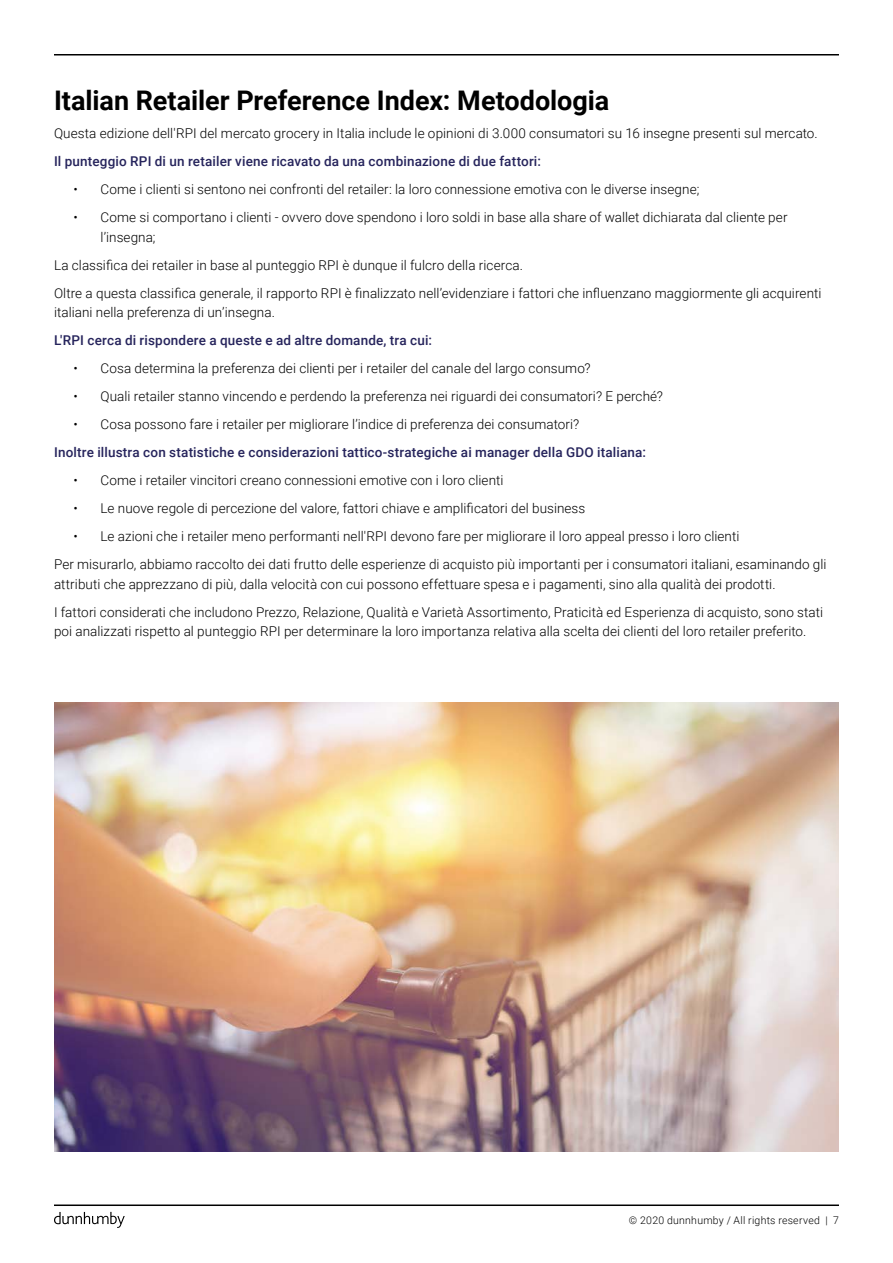
<style>
.page{position:relative;width:893px;height:1263px;background:#fff}
.page>*{position:absolute;margin:0;border:0;box-sizing:border-box;transform-origin:0 0}
.t1{font:700 27px "Roboto";color:#000}
.t2{font:300 13.5px/28px "Roboto";letter-spacing:.005em;color:#000}
.t3{font:500 13.5px "Roboto";letter-spacing:.01em;color:#26245c}
.t4{font:300 10.5px "Roboto";letter-spacing:.025em;color:#000}
</style>
<div class="page">
<hr style="left:54px;top:54px;width:785px;height:2px;background:#000">
<svg style="left:54px;top:1212px;width:71px;height:16px"></svg>
<hr style="left:54px;top:1204px;width:785px;height:2px;background:#000">
<img style="left:54px;top:703px;width:785px;height:448px">
<h1 class="t1" style="left:54px;top:82px;width:557px">Italian Retailer Preference Index: Metodologia</h1>
<p class="t2" style="left:54px;top:119px;width:765px">Questa edizione dell'RPI del mercato grocery in Italia include le opinioni di 3.000 consumatori su 16 insegne presenti sul mercato.</p>
<p class="t3" style="left:54px;top:152px;width:488px">Il punteggio RPI di un retailer viene ricavato da una combinazione di due fattori:</p>
<p class="t2" style="left:73px;top:175px;width:627px">• Come i clienti si sentono nei confronti del retailer: la loro connessione emotiva con le diverse insegne;</p>
<p class="t2" style="left:100px;top:207px;width:689px;line-height:19.5px;text-indent:-27px">• Come si comportano i clienti - ovvero dove spendono i loro soldi in base alla share of wallet dichiarata dal cliente per l’insegna;</p>
<p class="t2" style="left:54px;top:250px;width:769px">La classifica dei retailer in base al punteggio RPI è dunque il fulcro della ricerca.<br>Oltre a questa classifica generale, il rapporto RPI è finalizzato nell’evidenziare i fattori che influenzano maggiormente gli acquirenti</p>
<p class="t2" style="left:54px;top:298px;width:222px">italiani nella preferenza di un’insegna.</p>
<p class="t3" style="left:54px;top:331px;width:380px">L'RPI cerca di rispondere a queste e ad altre domande, tra cui:</p>
<p class="t2" style="left:73px;top:354px;width:519px">• Cosa determina la preferenza dei clienti per i retailer del canale del largo consumo?</p>
<p class="t2" style="left:73px;top:382px;width:591px">• Quali retailer stanno vincendo e perdendo la preferenza nei riguardi dei consumatori? E perché?</p>
<p class="t2" style="left:73px;top:410px;width:507px">• Cosa possono fare i retailer per migliorare l’indice di preferenza dei consumatori?</p>
<p class="t3" style="left:54px;top:443px;width:594px">Inoltre illustra con statistiche e considerazioni tattico-strategiche ai manager della GDO italiana:</p>
<p class="t2" style="left:73px;top:466px;width:431px">• Come i retailer vincitori creano connessioni emotive con i loro clienti</p>
<p class="t2" style="left:73px;top:494px;width:513px">• Le nuove regole di percezione del valore, fattori chiave e amplificatori del business</p>
<p class="t2" style="left:54px;top:522px;width:774px;text-indent:19px">• Le azioni che i retailer meno performanti nell'RPI devono fare per migliorare il loro appeal presso i loro clienti<br>Per misurarlo, abbiamo raccolto dei dati frutto delle esperienze di acquisto più importanti per i consumatori italiani, esaminando gli</p>
<p class="t2" style="left:54px;top:569px;width:771px">attributi che apprezzano di più, dalla velocità con cui possono effettuare spesa e i pagamenti, sino alla qualità dei prodotti.<br>I fattori considerati che includono Prezzo, Relazione, Qualità e Varietà Assortimento, Praticità ed Esperienza di acquisto, sono stati</p>
<p class="t2" style="left:54px;top:617px;width:754px">poi analizzati rispetto al punteggio RPI per determinare la loro importanza relativa alla scelta dei clienti del loro retailer preferito.</p>
<p class="t4" style="left:629px;top:1213px;width:211px">© 2020 dunnhumby / All rights reserved | 7</p>
</div>
